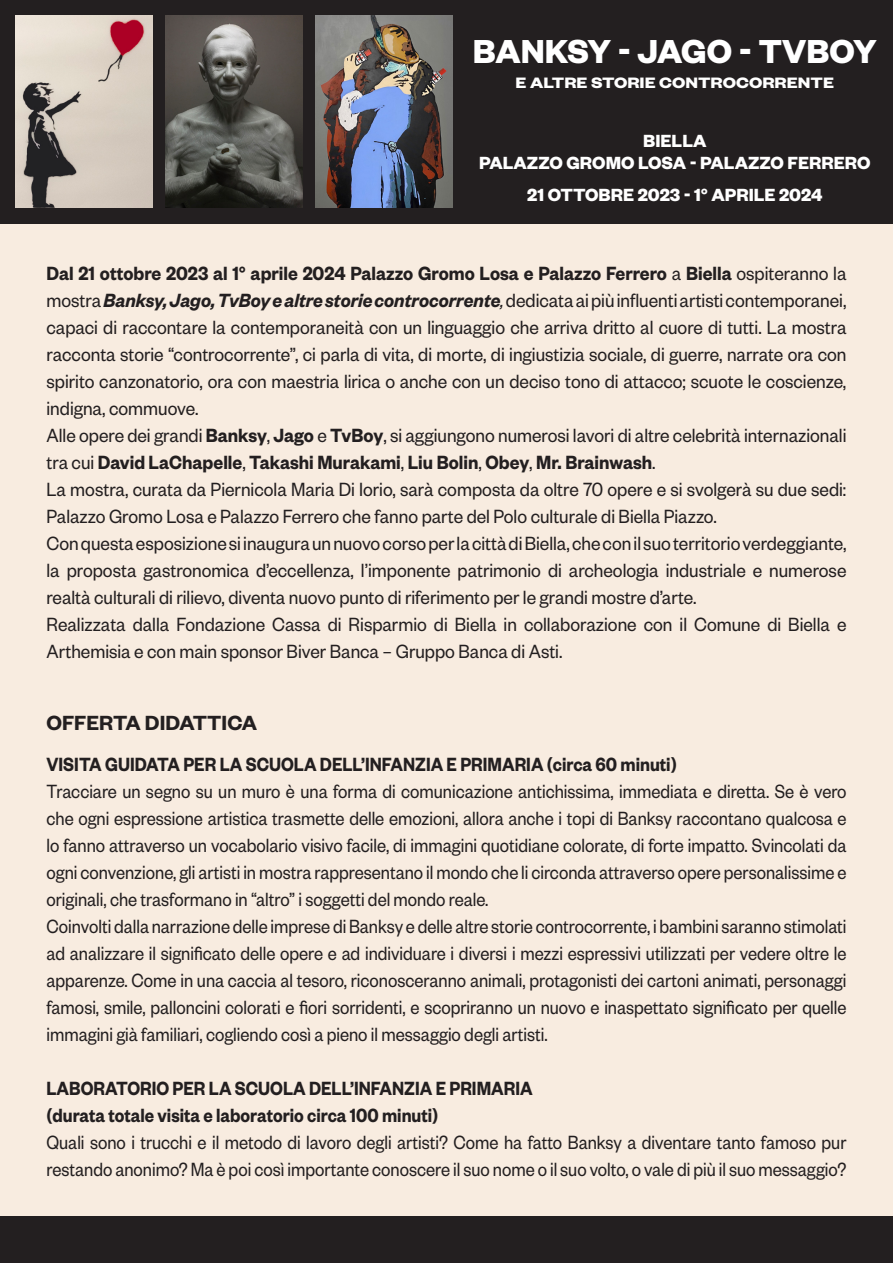
<style>
.page{position:relative;width:893px;height:1263px;background:#f8ece0}
.page>*{position:absolute;margin:0;border:0;box-sizing:border-box;transform-origin:0 0}
.t1{font:700 36.45px "Founders Grotesk";letter-spacing:-.01em;color:#fff}
.t2{font:600 22.5px "Founders Grotesk";color:#231f20}
.t3{font:21px/27px "Founders Grotesk";color:#231f20;scale:.92 1}
.t4{font:21px/27px "Founders Grotesk";color:#231f20;text-align:justify;scale:.88 1}
.t5{font:600 21px "Founders Grotesk";color:#231f20;scale:.88 1}
.t6{font:700 19.35px "Founders Grotesk";color:#fff}
.t7{font:700 16.5px "Founders Grotesk";color:#fff;scale:1.16 1}
.s1{font-weight:600}
.s2{font-weight:600;font-style:italic}
.s3{font-style:italic}
</style>
<div class="page">
<div style="left:0;top:0;width:893px;height:223px;background:#231f20"></div>
<img style="left:166px;top:16px;width:136px;height:192px">
<img style="left:16px;top:16px;width:136px;height:192px">
<img style="left:316px;top:16px;width:136px;height:192px">
<div style="left:0;top:1216px;width:893px;height:47px;background:#231f20"></div>
<p class="t1" style="left:473px;top:28px;width:405px">BANKSY - JAGO - TVBOY</p>
<p class="t7" style="left:516px;top:73px;width:276px">E ALTRE STORIE CONTROCORRENTE</p>
<p class="t6" style="left:643px;top:129px;width:65px">BIELLA</p>
<p class="t6" style="left:479px;top:150px;width:393px">PALAZZO GROMO LOSA - PALAZZO FERRERO</p>
<p class="t6" style="left:527px;top:182px;width:297px">21 OTTOBRE 2023 - 1° APRILE 2024</p>
<p class="t3" style="left:46px;top:258px;width:871px;text-align:justify"><span class="s1">Dal 21 ottobre 2023 al 1° aprile 2024 Palazzo Gromo Losa e Palazzo Ferrero</span> a <span class="s1">Biella</span> ospiteranno la mostra <span class="s2">Banksy, Jago, TvBoy e altre storie controcorrente</span><span class="s3">,</span> dedicata ai più influenti artisti contemporanei, capaci di raccontare la contemporaneità con un linguaggio che arriva dritto al cuore di tutti. La mostra racconta storie “controcorrente”, ci parla di vita, di morte, di ingiustizia sociale, di guerre, narrate ora con spirito canzonatorio, ora con maestria lirica o anche con un deciso tono di attacco; scuote le coscienze, indigna, commuove.</p>
<p class="t3" style="left:46px;top:420px;width:871px">Alle opere dei grandi <span class="s1">Banksy</span>, <span class="s1">Jago</span> e <span class="s1">TvBoy</span>, si aggiungono numerosi lavori di altre celebrità internazionali tra cui <span class="s1">David LaChapelle</span>, <span class="s1">Takashi Murakami</span>, <span class="s1">Liu Bolin</span>, <span class="s1">Obey</span>, <span class="s1">Mr. Brainwash</span>.</p>
<p class="t3" style="left:46px;top:474px;width:871px">La mostra, curata da Piernicola Maria Di Iorio, sarà composta da oltre 70 opere e si svolgerà su due sedi:<br>Palazzo Gromo Losa e Palazzo Ferrero che fanno parte del Polo culturale di Biella Piazzo.</p>
<p class="t3" style="left:46px;top:528px;width:871px;text-align:justify">Con questa esposizione si inaugura un nuovo corso per la città di Biella, che con il suo territorio verdeggiante, la proposta gastronomica d’eccellenza, l’imponente patrimonio di archeologia industriale e numerose realtà culturali di rilievo, diventa nuovo punto di riferimento per le grandi mostre d’arte.</p>
<p class="t3" style="left:46px;top:609px;width:871px">Realizzata dalla Fondazione Cassa di Risparmio di Biella in collaborazione con il Comune di Biella e<br>Arthemisia e con main sponsor Biver Banca – Gruppo Banca di Asti.</p>
<p class="t2" style="left:46px;top:708px;width:212px">OFFERTA DIDATTICA</p>
<p class="t5" style="left:46px;top:751px;width:718px">VISITA GUIDATA PER LA SCUOLA DELL’INFANZIA E PRIMARIA (circa 60 minuti)</p>
<p class="t4" style="left:46px;top:776px;width:911px">Tracciare un segno su un muro è una forma di comunicazione antichissima, immediata e diretta. Se è vero che ogni espressione artistica trasmette delle emozioni, allora anche i topi di Banksy raccontano qualcosa e lo fanno attraverso un vocabolario visivo facile, di immagini quotidiane colorate, di forte impatto. Svincolati da ogni convenzione, gli artisti in mostra rappresentano il mondo che li circonda attraverso opere personalissime e originali, che trasformano in “altro” i soggetti del mondo reale.</p>
<p class="t4" style="left:46px;top:911px;width:911px">Coinvolti dalla narrazione delle imprese di Banksy e delle altre storie controcorrente, i bambini saranno stimolati ad analizzare il significato delle opere e ad individuare i diversi i mezzi espressivi utilizzati per vedere oltre le apparenze. Come in una caccia al tesoro, riconosceranno animali, protagonisti dei cartoni animati, personaggi famosi, smile, palloncini colorati e fiori sorridenti, e scopriranno un nuovo e inaspettato significato per quelle immagini già familiari, cogliendo così a pieno il messaggio degli artisti.</p>
<p class="t5" style="left:46px;top:1075px;width:554px">LABORATORIO PER LA SCUOLA DELL’INFANZIA E PRIMARIA</p>
<p class="t5" style="left:46px;top:1102px;width:447px">(durata totale visita e laboratorio circa 100 minuti)</p>
<p class="t4" style="left:46px;top:1127px;width:911px">Quali sono i trucchi e il metodo di lavoro degli artisti? Come ha fatto Banksy a diventare tanto famoso pur restando anonimo? Ma è poi così importante conoscere il suo nome o il suo volto, o vale di più il suo messaggio?</p>
</div>
